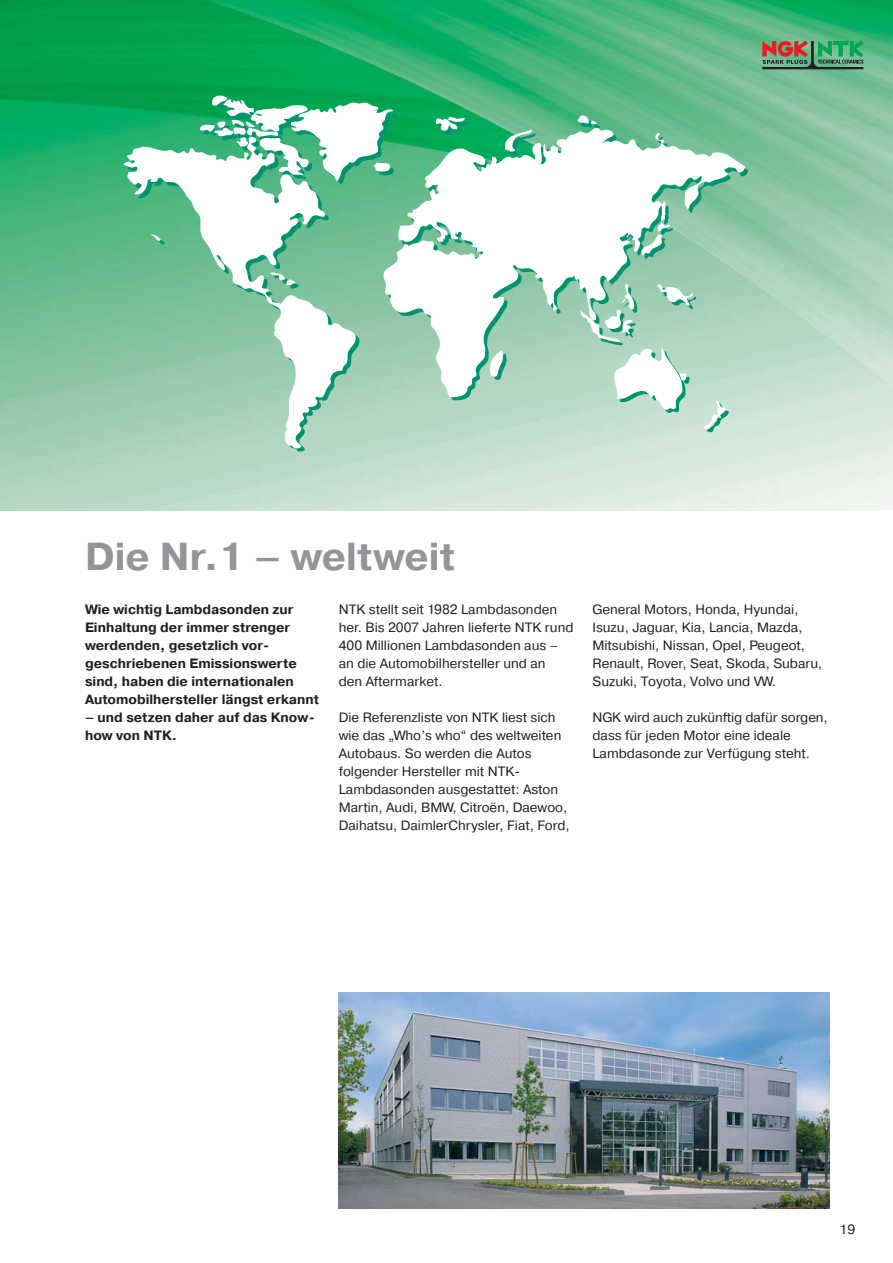
<style>
.page{position:relative;width:893px;height:1263px;background:#fff}
.page>*{position:absolute;margin:0;border:0;box-sizing:border-box;transform-origin:0 0}
.t1{font:39px "Pragmatica Bold A";color:#939598}
.t2{font:13.5px/18px "Pragmatica Book A";color:#231f20}
.t3{font:13.5px/18px "Pragmatica Bold A";color:#231f20}
</style>
<div class="page">
<img style="left:0;top:0;width:893px;height:510px">
<img style="left:339px;top:992px;width:490px;height:216px">
<svg style="left:762px;top:41px;width:101px;height:28px;background:#658663"></svg>
<img style="left:124px;top:96px;width:622px;height:352px">
<h1 class="t1" style="left:85px;top:542px;width:371px">Die Nr.1 – weltweit</h1>
<p class="t3" style="left:85px;top:602px;width:235px">Wie wichtig Lambdasonden zur<br>Einhaltung der immer strenger werdenden, gesetzlich vor - geschriebenen Emissionswerte sind, haben die internationalen<br>Automobil hersteller längst erkannt</p>
<p class="t3" style="left:85px;top:710px;width:231px">– und setzen daher auf das Know&shy;how von NTK.</p>
<p class="t2" style="left:339px;top:602px;width:236px">NTK stellt seit 1982 Lambdasonden her. Bis 2007 Jahren lieferte NTK rund<br>400 Millionen Lambdasonden aus – an die Automobilhersteller und an<br>den Aftermarket.</p>
<p class="t2" style="left:339px;top:710px;width:232px">Die Referenzliste von NTK liest sich wie das „Who’s who“ des weltweiten Autobaus. So werden die Autos folgender Hersteller mit NTK-Lambdasonden ausgestattet: Aston Martin, Audi, BMW, Citroën, Daewoo, Daihatsu, DaimlerChrysler, Fiat, Ford,</p>
<p class="t2" style="left:592px;top:602px;width:231px">General Motors, Honda, Hyundai, Isuzu, Jaguar, Kia, Lancia, Mazda, Mitsubishi, Nissan, Opel, Peugeot, Renault, Rover, Seat, Skoda, Subaru, Suzuki, Toyota, Volvo und VW.</p>
<p class="t2" style="left:592px;top:710px;width:237px">NGK wird auch zukünftig dafür sorgen, dass für jeden Motor eine ideale<br>Lambdasonde zur Verfügung steht.</p>
<p class="t2" style="left:839px;top:1222px;width:17px">19</p>
</div>
